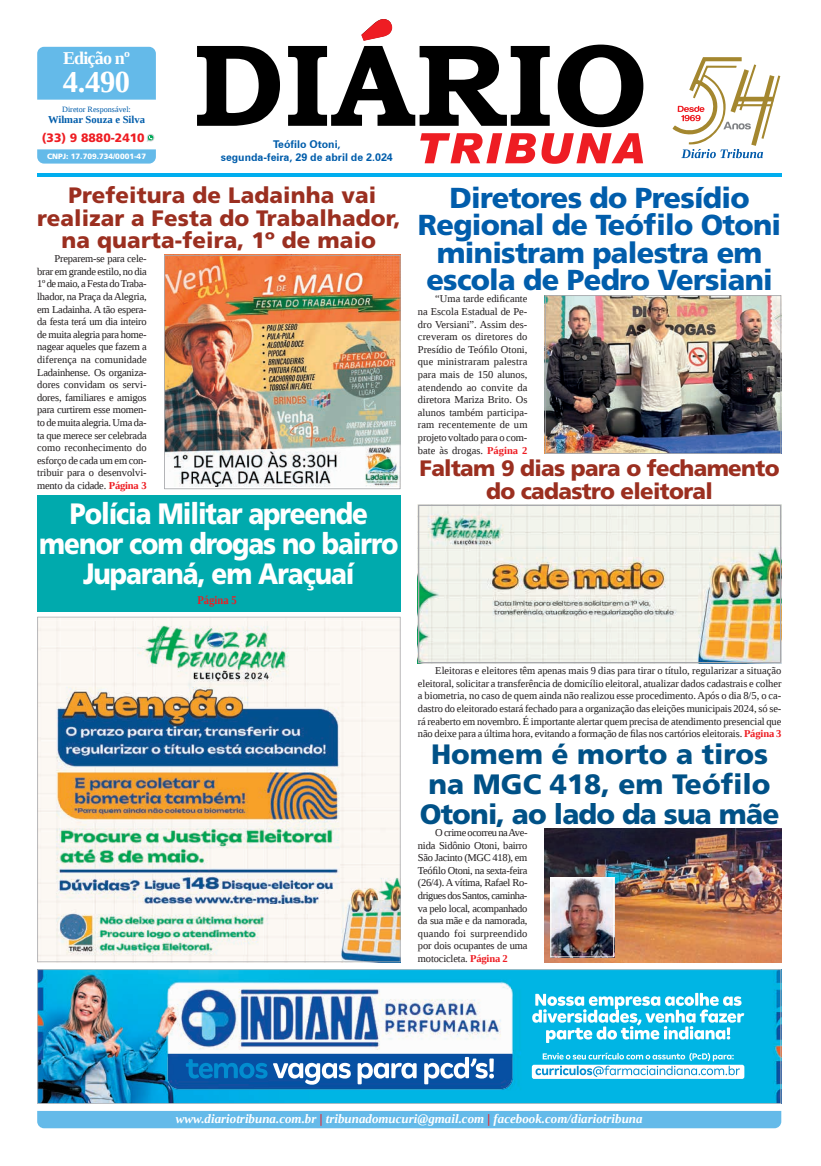
<style>
.page{position:relative;width:821px;height:1166px;background:#fff}
.page>*{position:absolute;margin:0;border:0;box-sizing:border-box;transform-origin:0 0}
.t1{font:700 30.45px "Liberation Serif";color:#fff}
.t2{font:900 29.4px/30.4px "Frutiger LT Std";letter-spacing:-.04em;color:#fff;text-align:center;scale:.88 1}
.t3{font:900 28.88px/27.6px "Frutiger LT Std";letter-spacing:-.025em;color:#015dab;text-align:center}
.t4{font:900 28px/29.8px "Frutiger LT Std";color:#005187;text-align:center}
.t5{font:900 22.31px/22.8px "Frutiger LT Std";letter-spacing:.005em;color:#9b2f20;text-align:center}
.t6{font:900 22.31px/23.2px "Frutiger LT Std";letter-spacing:-.03em;color:#9b2f20;text-align:center}
.t7{font:700 18.03px "Liberation Serif";letter-spacing:-.045em;color:#fff}
.t8{font:italic 700 12.95px "Liberation Serif";color:#fff}
.t9{font:900 12.16px "Frutiger LT Std";color:#ee1d23}
.t10{font:700 11.9px "Liberation Serif";letter-spacing:.005em;color:#ee1d23;scale:.88 1}
.t11{font:700 10.67px/12.6px "Zurich BT";color:#015dab;text-align:center}
.t12{font:700 10.59px "Liberation Serif";color:#015dab}
.t13{font:10.5px/12.6px "Liberation Serif";letter-spacing:-.01em;color:#231f20;text-align:justify}
.t14{font:8.14px "Liberation Serif";color:#015dab}
.t15{font:900 7.7px "Frutiger LT Std";color:#fff}
.s1{font-weight:700;color:#ee1d23}
.s2{color:#ee1d23}
</style>
<div class="page">
<div style="left:37px;top:1111px;width:744px;height:17px;background:#64bae9"></div>
<hr style="left:37px;top:174px;width:744px;height:3px;background:#00aeef">
<svg style="left:197px;top:26px;width:446px;height:101px"></svg>
<svg style="left:361px;top:19px;width:31px;height:22px"></svg>
<svg style="left:420px;top:133px;width:223px;height:31px"></svg>
<svg style="left:673px;top:57px;width:108px;height:101px"></svg>
<div style="left:37px;top:47px;width:119px;height:53px;background:#64bae9"></div>
<svg style="left:37px;top:149px;width:119px;height:15px;background:#6ebeea"></svg>
<svg style="left:147px;top:134px;width:7px;height:8px"></svg>
<div style="left:37px;top:495px;width:364px;height:117px;background:#00aaad"></div>
<img style="left:37px;top:969px;width:744px;height:135px">
<img style="left:37px;top:617px;width:364px;height:345px">
<img style="left:545px;top:295px;width:236px;height:159px">
<img style="left:545px;top:829px;width:236px;height:133px">
<img style="left:550px;top:877px;width:64px;height:80px">
<img style="left:164px;top:255px;width:237px;height:234px">
<img style="left:418px;top:505px;width:363px;height:158px">
<h3 class="t7" style="left:63px;top:45px;width:68px">Edição nº</h3>
<h1 class="t1" style="left:63px;top:61px;width:69px">4.490</h1>
<p class="t14" style="left:62px;top:104px;width:70px">Diretor Responsável:</p>
<p class="t12" style="left:48px;top:112px;width:99px">Wilmar Souza e Silva</p>
<p class="t9" style="left:42px;top:130px;width:104px">(33) 9 8880-2410</p>
<p class="t15" style="left:47px;top:151px;width:100px">CNPJ: 17.709.734/0001-47</p>
<p class="t11" style="left:221px;top:138px;width:174px">Teófilo Otoni,<br>segunda-feira, 29 de abril de 2.024</p>
<h3 class="t5" style="left:37px;top:184px;width:365px">Prefeitura de Ladainha vai realizar a Festa do Trabalhador, na quarta-feira, 1º de maio</h3>
<p class="t13" style="left:37px;top:252px;width:111px;text-indent:17px">Preparem-se para cele&shy;brar em grande estilo, no dia 1º de maio, a Festa do Traba&shy;lhador, na Praça da Alegria, em Ladainha. A tão espera&shy;da festa terá um dia inteiro de muita alegria para home&shy;nagear aqueles que fazem a diferença na comunidade Ladainhense. Os organiza&shy;dores convidam os servi&shy;dores, familiares e amigos para curtirem esse momen&shy;to de muita alegria. Uma da&shy;ta que merece ser celebrada como reconhecimento do esforço de cada um em con&shy;tribuir para o desenvolvi&shy;mento da cidade. <span class="s1">Página 3</span></p>
<h2 class="t2" style="left:39px;top:498px;width:410px">Polícia Militar apreende menor com drogas no bairro<br>Juparaná, em Araçuaí</h2>
<p class="t10" style="left:197px;top:592px;width:46px">Página 5</p>
<h3 class="t3" style="left:418px;top:184px;width:365px">Diretores do Presídio<br>Regional de Teófilo Otoni ministram palestra em escola de Pedro Versiani</h3>
<p class="t13" style="left:418px;top:293px;width:111px;text-indent:17px">“Uma tarde edificante na Escola Estadual de Pe&shy;dro Versiani”. Assim des&shy;creveram os diretores do Presídio de Teófilo Otoni, que ministraram palestra para mais de 150 alunos, atendendo ao convite da diretora Mariza Brito. Os alunos também participa&shy;ram recentemente de um projeto voltado para o com&shy;bate às drogas. <span class="s1">Página 2</span></p>
<h3 class="t6" style="left:420px;top:457px;width:362px">Faltam 9 dias para o fechamento do cadastro eleitoral</h3>
<p class="t13" style="left:418px;top:664px;width:365px;text-indent:17px">Eleitoras e eleitores têm apenas mais 9 dias para tirar o título, regularizar a situação eleitoral, solicitar a transferência de domicílio eleitoral, atualizar dados cadastrais e colher a biometria, no caso de quem ainda não realizou esse procedimento. Após o dia 8/5, o ca&shy;dastro do eleitorado estará fechado para a organização das eleições municipais 2024, só se&shy;rá reaberto em novembro. É importante alertar quem precisa de atendimento presencial que não deixe para a última hora, evitando a formação de filas nos cartórios eleitorais. <span class="s1">Página 3</span></p>
<h3 class="t4" style="left:420px;top:739px;width:361px">Homem é morto a tiros na MGC 418, em Teófilo<br>Otoni, ao lado da sua mãe</h3>
<p class="t13" style="left:418px;top:826px;width:111px;text-indent:17px">O crime ocorreu na Ave&shy;nida Sidônio Otoni, bairro São Jacinto (MGC 418), em Teófilo Otoni, na sexta-feira (26/4). A vítima, Rafael Ro&shy;drigues dos Santos, caminha&shy;va pelo local, acompanhado da sua mãe e da namorada, quando foi surpreendido por dois ocupantes de uma motocicleta. <span class="s1">Página 2</span></p>
<p class="t8" style="left:176px;top:1110px;width:468px">www.diariotribuna.com.br <span class="s2">|</span> tribunadomucuri@gmail.com <span class="s2">|</span> facebook.com/diariotribuna</p>
</div>
